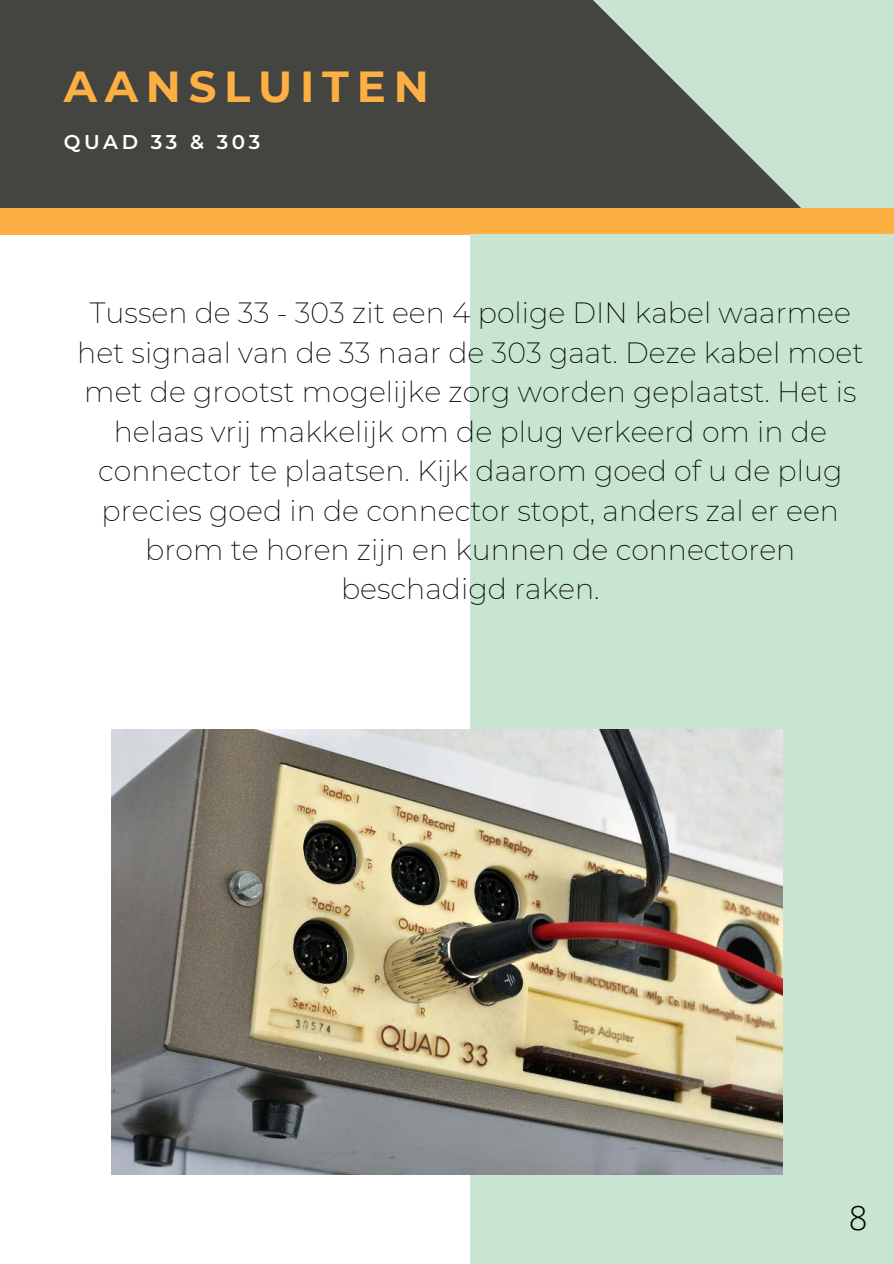
<style>
.page{position:relative;width:894px;height:1264px;background:#fff}
.page>*{position:absolute;margin:0;border:0;box-sizing:border-box;transform-origin:0 0}
.t1{font:700 43.35px "Montserrat";letter-spacing:.18em;color:#fcaf43}
.t2{font:300 33px "Open Sans";color:#000}
.t3{font:200 28.5px/39.5px "Montserrat";color:#000;text-align:center}
.t4{font:600 19.8px "Montserrat";letter-spacing:.18em;color:#fff}
</style>
<div class="page">
<div style="left:0;top:0;width:893px;height:216px;background:#444440"></div>
<svg style="left:563px;top:0;width:330px;height:209px;fill:#c7e5d0"></svg>
<div style="left:0;top:209px;width:893px;height:26px;background:#fcaf43"></div>
<div style="left:470px;top:235px;width:423px;height:1028px;background:#c7e5d0"></div>
<img style="left:112px;top:729px;width:670px;height:445px">
<h1 class="t1" style="left:64px;top:56px;width:366px">AANSLUITEN</h1>
<p class="t4" style="left:64px;top:127px;width:198px">QUAD 33 &amp; 303</p>
<p class="t3" style="left:77px;top:293px;width:787px">Tussen de 33 - 303 zit een 4 polige DIN kabel waarmee het signaal van de 33 naar de 303 gaat. Deze kabel moet met de grootst mogelijke zorg worden geplaatst. Het is helaas vrij makkelijk om de plug verkeerd om in de connector te plaatsen. Kijk daarom goed of u de plug precies goed in de connector stopt, anders zal er een brom te horen zijn en kunnen de connectoren beschadigd raken.</p>
<p class="t2" style="left:848px;top:1195px;width:20px">8</p>
</div>
